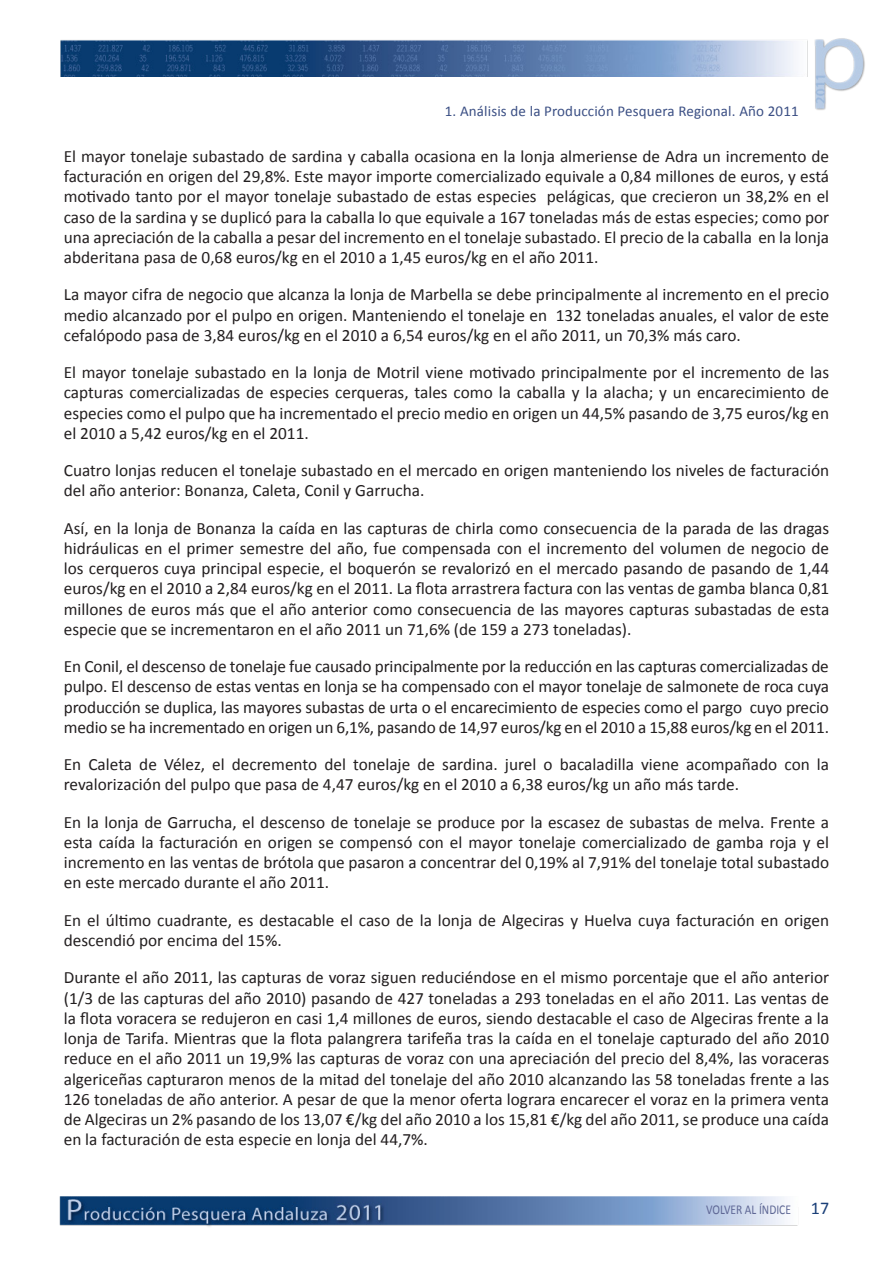
<style>
.page{position:relative;width:893px;height:1263px;background:#fff}
.page>*{position:absolute;margin:0;border:0;box-sizing:border-box;transform-origin:0 0}
.t1{font:18px "Calibri";color:#1a3f78}
.t2{font:17.25px/20.2px "Calibri";color:#231f20;text-align:justify}
.t3{font:15px "Calibri";letter-spacing:.01em;color:#3b4f84}
.t4{font:13.5px "Calibri";color:#5e6795;scale:.85 1}
</style>
<div class="page">
<img style="left:59px;top:38px;width:806px;height:1189px">
<p class="t3" style="left:445px;top:102px;width:355px">1. Análisis de la Producción Pesquera Regional. Año 2011</p>
<p class="t2" style="left:64px;top:145px;width:767px">El mayor tonelaje subastado de sardina y caballa ocasiona en la lonja almeriense de Adra un incremento de facturación en origen del 29,8%. Este mayor importe comercializado equivale a 0,84 millones de euros, y está motivado tanto por el mayor tonelaje subastado de estas especies pelágicas, que crecieron un 38,2% en el caso de la sardina y se duplicó para la caballa lo que equivale a 167 toneladas más de estas especies; como por una apreciación de la caballa a pesar del incremento en el tonelaje subastado. El precio de la caballa en la lonja abderitana pasa de 0,68 euros/kg en el 2010 a 1,45 euros/kg en el año 2011.</p>
<p class="t2" style="left:64px;top:284px;width:767px">La mayor cifra de negocio que alcanza la lonja de Marbella se debe principalmente al incremento en el precio medio alcanzado por el pulpo en origen. Manteniendo el tonelaje en 132 toneladas anuales, el valor de este cefalópodo pasa de 3,84 euros/kg en el 2010 a 6,54 euros/kg en el año 2011, un 70,3% más caro.</p>
<p class="t2" style="left:64px;top:361px;width:767px">El mayor tonelaje subastado en la lonja de Motril viene motivado principalmente por el incremento de las capturas comercializadas de especies cerqueras, tales como la caballa y la alacha; y un encarecimiento de especies como el pulpo que ha incrementado el precio medio en origen un 44,5% pasando de 3,75 euros/kg en el 2010 a 5,42 euros/kg en el 2011.</p>
<p class="t2" style="left:64px;top:459px;width:767px">Cuatro lonjas reducen el tonelaje subastado en el mercado en origen manteniendo los niveles de facturación del año anterior: Bonanza, Caleta, Conil y Garrucha.</p>
<p class="t2" style="left:64px;top:517px;width:767px">Así, en la lonja de Bonanza la caída en las capturas de chirla como consecuencia de la parada de las dragas hidráulicas en el primer semestre del año, fue compensada con el incremento del volumen de negocio de los cerqueros cuya principal especie, el boquerón se revalorizó en el mercado pasando de pasando de 1,44 euros/kg en el 2010 a 2,84 euros/kg en el 2011. La flota arrastrera factura con las ventas de gamba blanca 0,81 millones de euros más que el año anterior como consecuencia de las mayores capturas subastadas de esta especie que se incrementaron en el año 2011 un 71,6% (de 159 a 273 toneladas).</p>
<p class="t2" style="left:64px;top:655px;width:767px">En Conil, el descenso de tonelaje fue causado principalmente por la reducción en las capturas comercializadas de pulpo. El descenso de estas ventas en lonja se ha compensado con el mayor tonelaje de salmonete de roca cuya producción se duplica, las mayores subastas de urta o el encarecimiento de especies como el pargo cuyo precio medio se ha incrementado en origen un 6,1%, pasando de 14,97 euros/kg en el 2010 a 15,88 euros/kg en el 2011.</p>
<p class="t2" style="left:64px;top:753px;width:767px">En Caleta de Vélez, el decremento del tonelaje de sardina. jurel o bacaladilla viene acompañado con la revalorización del pulpo que pasa de 4,47 euros/kg en el 2010 a 6,38 euros/kg un año más tarde.</p>
<p class="t2" style="left:64px;top:811px;width:767px">En la lonja de Garrucha, el descenso de tonelaje se produce por la escasez de subastas de melva. Frente a esta caída la facturación en origen se compensó con el mayor tonelaje comercializado de gamba roja y el incremento en las ventas de brótola que pasaron a concentrar del 0,19% al 7,91% del tonelaje total subastado en este mercado durante el año 2011.</p>
<p class="t2" style="left:64px;top:909px;width:767px">En el último cuadrante, es destacable el caso de la lonja de Algeciras y Huelva cuya facturación en origen descendió por encima del 15%.</p>
<p class="t2" style="left:64px;top:966px;width:767px">Durante el año 2011, las capturas de voraz siguen reduciéndose en el mismo porcentaje que el año anterior (1/3 de las capturas del año 2010) pasando de 427 toneladas a 293 toneladas en el año 2011. Las ventas de la flota voracera se redujeron en casi 1,4 millones de euros, siendo destacable el caso de Algeciras frente a la lonja de Tarifa. Mientras que la flota palangrera tarifeña tras la caída en el tonelaje capturado del año 2010 reduce en el año 2011 un 19,9% las capturas de voraz con una apreciación del precio del 8,4%, las voraceras algericeñas capturaron menos de la mitad del tonelaje del año 2010 alcanzando las 58 toneladas frente a las 126 toneladas de año anterior. A pesar de que la menor oferta lograra encarecer el voraz en la primera venta de Algeciras un 2% pasando de los 13,07 €/kg del año 2010 a los 15,81 €/kg del año 2011, se produce una caída en la facturación de esta especie en lonja del 44,7%.</p>
<p class="t4" style="left:706px;top:1201px;width:101px">VOLVER AL ÍNDICE</p>
<p class="t1" style="left:811px;top:1197px;width:20px">17</p>
</div>
